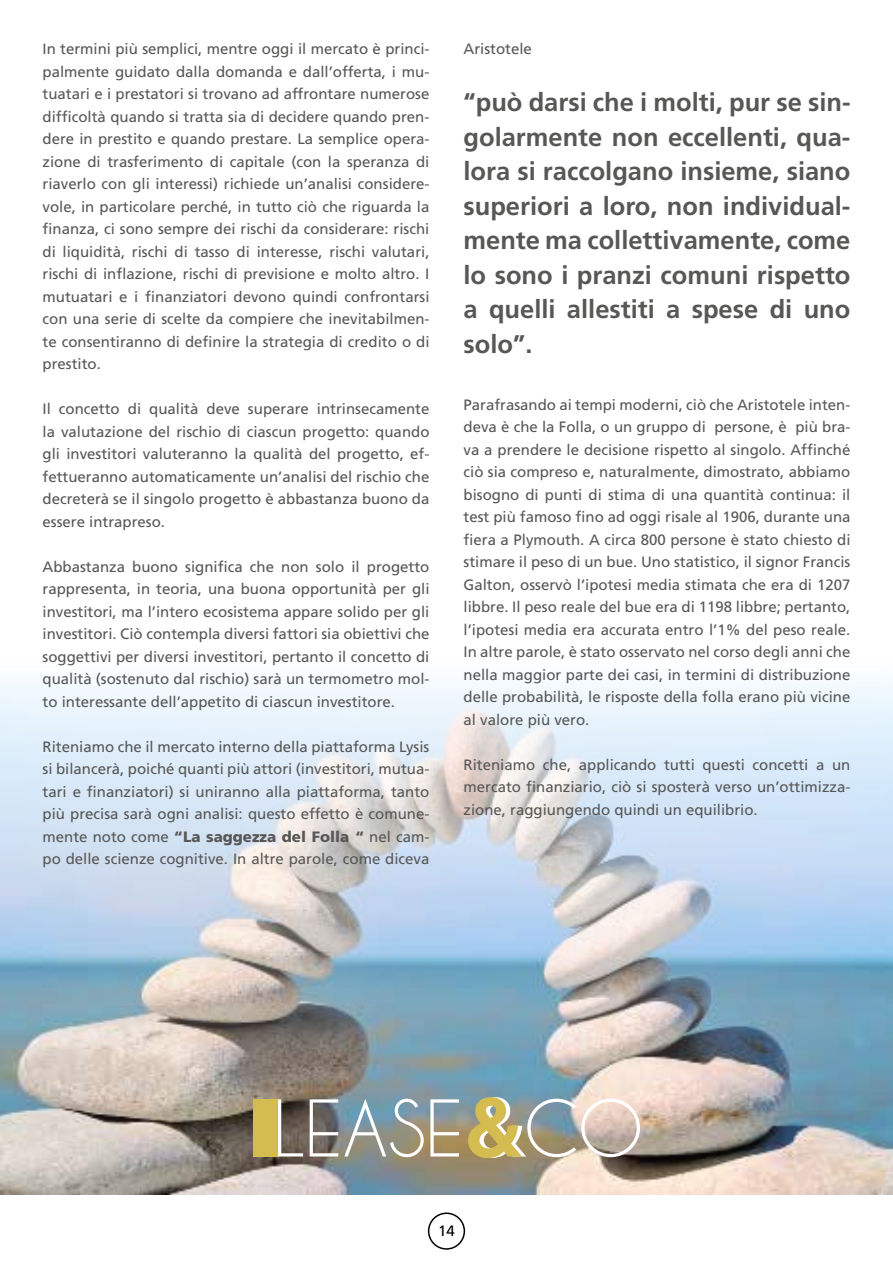
<style>
.page{position:relative;width:893px;height:1263px;background:#fff}
.page>*{position:absolute;margin:0;border:0;box-sizing:border-box;transform-origin:0 0}
.t1{font:700 25.5px/34.5px "Frutiger";color:#575756;text-align:justify}
.t2{font:15px/22.5px "Frutiger";color:#575756;text-align:justify}
.t3{font:15px "Frutiger";color:#000}
.s1{font-weight:900}
</style>
<div class="page">
<div style="left:428px;top:1212px;width:37px;height:38px;border:2px solid #000;border-radius:50%"></div>
<img style="left:0;top:680px;width:893px;height:515px">
<div style="left:253px;top:1099px;width:25px;height:57px;background:#d5bc50"></div>
<svg style="left:278px;top:1099px;width:25px;height:57px"></svg>
<svg style="left:310px;top:1099px;width:28px;height:57px"></svg>
<svg style="left:344px;top:1099px;width:80px;height:58px;background:#98a5a5"></svg>
<svg style="left:430px;top:1099px;width:29px;height:57px"></svg>
<svg style="left:468px;top:1097px;width:172px;height:61px;background:#bdb59b"></svg>
<p class="t2" style="left:43px;top:38px;width:388px">In termini più semplici, mentre oggi il mercato è princi&shy;palmente guidato dalla domanda e dall’offerta, i mu&shy;tuatari e i prestatori si trovano ad affrontare numerose difficoltà quando si tratta sia di decidere quando pren&shy;dere in prestito e quando prestare. La semplice opera&shy;zione di trasferimento di capitale (con la speranza di riaverlo con gli interessi) richiede un’analisi considere&shy;vole, in particolare perché, in tutto ciò che riguarda la finanza, ci sono sempre dei rischi da considerare: rischi di liquidità, rischi di tasso di interesse, rischi valutari, rischi di inflazione, rischi di previsione e molto altro. I mutuatari e i finanziatori devono quindi confrontarsi con una serie di scelte da compiere che inevitabilmen&shy;te consentiranno di definire la strategia di credito o di prestito.</p>
<p class="t2" style="left:43px;top:398px;width:388px">Il concetto di qualità deve superare intrinsecamente la valutazione del rischio di ciascun progetto: quando gli investitori valuteranno la qualità del progetto, ef&shy;fettueranno automaticamente un’analisi del rischio che decreterà se il singolo progetto è abbastanza buono da essere intrapreso.</p>
<p class="t2" style="left:43px;top:555px;width:388px">Abbastanza buono significa che non solo il progetto rappresenta, in teoria, una buona opportunità per gli investitori, ma l’intero ecosistema appare solido per gli investitori. Ciò contempla diversi fattori sia obiettivi che soggettivi per diversi investitori, pertanto il concetto di qualità (sostenuto dal rischio) sarà un termometro mol&shy;to interessante dell’appetito di ciascun investitore.</p>
<p class="t2" style="left:43px;top:735px;width:388px">Riteniamo che il mercato interno della piattaforma Lysis si bilancerà, poiché quanti più attori (investitori, mutua&shy;tari e finanziatori) si uniranno alla piattaforma, tanto più precisa sarà ogni analisi: questo effetto è comune&shy;mente noto come <span class="s1">“La saggezza del Folla “</span> nel cam&shy;po delle scienze cognitive. In altre parole, come diceva</p>
<p class="t2" style="left:463px;top:38px;width:70px">Aristotele</p>
<p class="t1" style="left:463px;top:85px;width:388px">“può darsi che i molti, pur se sin&shy;golarmente non eccellenti, qua&shy;lora si raccolgano insieme, siano superiori a loro, non individual&shy;mente ma collettivamente, come lo sono i pranzi comuni rispetto a quelli allestiti a spese di uno solo”.</p>
<p class="t2" style="left:463px;top:393px;width:388px">Parafrasando ai tempi moderni, ciò che Aristotele inten&shy;deva è che la Folla, o un gruppo di persone, è più bra&shy;va a prendere le decisione rispetto al singolo. Affinché ciò sia compreso e, naturalmente, dimostrato, abbiamo bisogno di punti di stima di una quantità continua: il test più famoso fino ad oggi risale al 1906, durante una fiera a Plymouth. A circa 800 persone è stato chiesto di stimare il peso di un bue. Uno statistico, il signor Francis Galton, osservò l’ipotesi media stimata che era di 1207 libbre. Il peso reale del bue era di 1198 libbre; pertanto, l’ipotesi media era accurata entro l’1% del peso reale.<br>In altre parole, è stato osservato nel corso degli anni che nella maggior parte dei casi, in termini di distribuzione delle probabilità, le risposte della folla erano più vicine al valore più vero.</p>
<p class="t2" style="left:463px;top:753px;width:388px">Riteniamo che, applicando tutti questi concetti a un mercato finanziario, ciò si sposterà verso un’ottimizza&shy;zione, raggiungendo quindi un equilibrio.</p>
<p class="t3" style="left:438px;top:1222px;width:18px">14</p>
</div>
